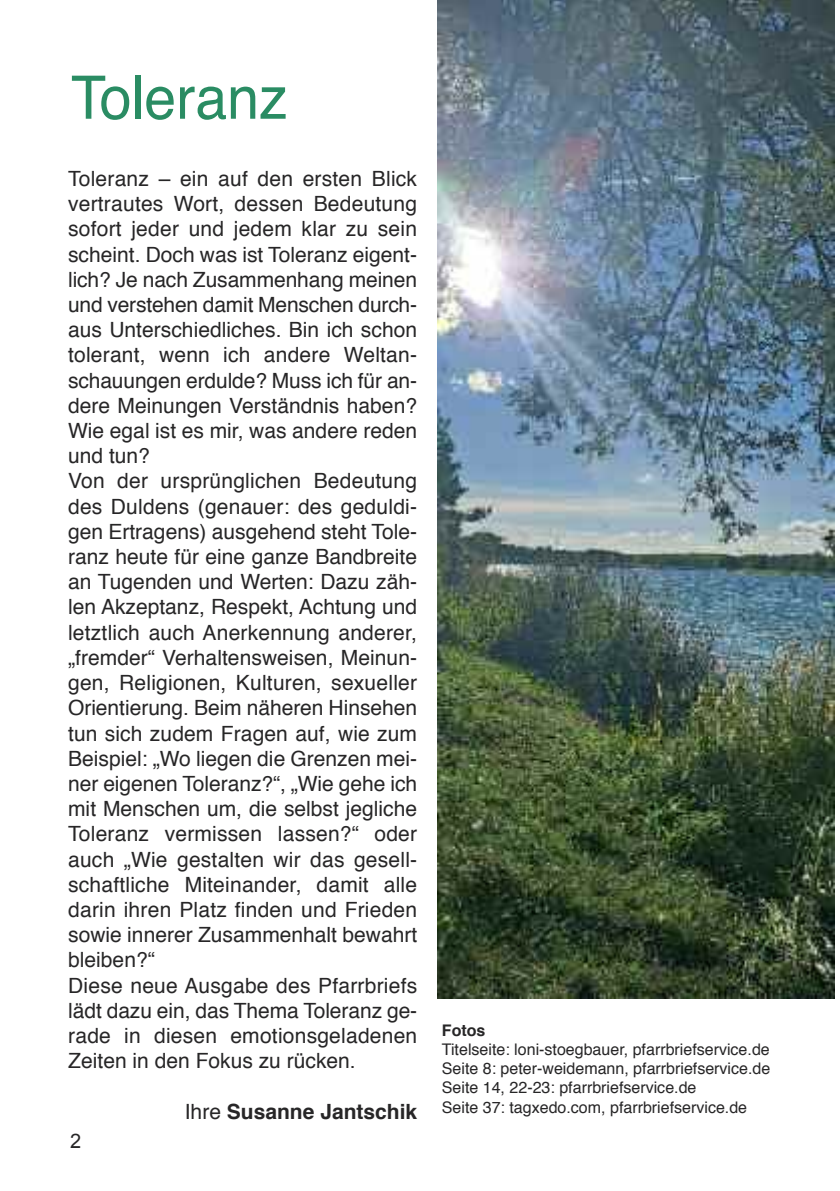
<style>
.page{position:relative;width:840px;height:1191px;background:#fff}
.page>*{position:absolute;margin:0;border:0;box-sizing:border-box;transform-origin:0 0}
.t1{font:60px "Helvetica";color:#2a8c63;scale:.95 1}
.t2{font:21px/25.2px "Helvetica";color:#272627}
.t3{font:700 21px "Helvetica";color:#272627}
.t4{font:20px "Arial";color:#272627}
.t5{font:16px/19.2px "Helvetica";color:#272627}
.t6{font:700 16px "Helvetica";color:#272627}
.s1{font-weight:400}
</style>
<div class="page">
<img style="left:437px;top:0;width:396px;height:998px">
<h1 class="t1" style="left:71px;top:72px;width:229px">Toleranz</h1>
<p class="t2" style="left:68px;top:168px;width:350px">Toleranz – ein auf den ersten Blick vertrautes Wort, dessen Bedeutung sofort jeder und jedem klar zu sein scheint. Doch was ist Toleranz eigent&shy;lich? Je nach Zusammenhang meinen und verstehen damit Menschen durch&shy;aus Unterschiedliches. Bin ich schon tolerant, wenn ich andere Weltan&shy;schauungen erdulde? Muss ich für an&shy;dere Meinungen Verständnis haben?<br>Wie egal ist es mir, was andere reden und tun?<br>Von der ursprünglichen Bedeutung des Duldens (genauer: des geduldi&shy;gen Ertragens) ausgehend steht Tole&shy;ranz heute für eine ganze Bandbreite an Tugenden und Werten: Dazu zäh&shy;len Akzeptanz, Respekt, Achtung und letztlich auch Anerkennung anderer, „fremder“ Verhaltensweisen, Meinun&shy;gen, Religionen, Kulturen, sexueller Orientierung. Beim näheren Hinsehen tun sich zudem Fragen auf, wie zum Beispiel: „Wo liegen die Grenzen mei&shy;ner eigenen Toleranz?“, „Wie gehe ich mit Menschen um, die selbst jegliche Toleranz vermissen lassen?“ oder auch „Wie gestalten wir das gesell&shy;schaftliche Miteinander, damit alle darin ihren Platz finden und Frieden sowie innerer Zusammenhalt bewahrt bleiben?“<br>Diese neue Ausgabe des Pfarrbriefs lädt dazu ein, das Thema Toleranz ge&shy;rade in diesen emotionsgeladenen Zeiten in den Fokus zu rücken.</p>
<p class="t3" style="left:185px;top:1102px;width:234px"><span class="s1">Ihre</span> Susanne Jantschik</p>
<p class="t4" style="left:70px;top:1130px;width:13px">2</p>
<p class="t6" style="left:441px;top:1023px;width:45px">Fotos</p>
<p class="t5" style="left:441px;top:1041px;width:330px">Titelseite: loni-stoegbauer, pfarrbriefservice.de Seite 8: peter-weidemann, pfarrbriefservice.de Seite 14, 22-23: pfarrbriefservice.de<br>Seite 37: tagxedo.com, pfarrbriefservice.de</p>
</div>
